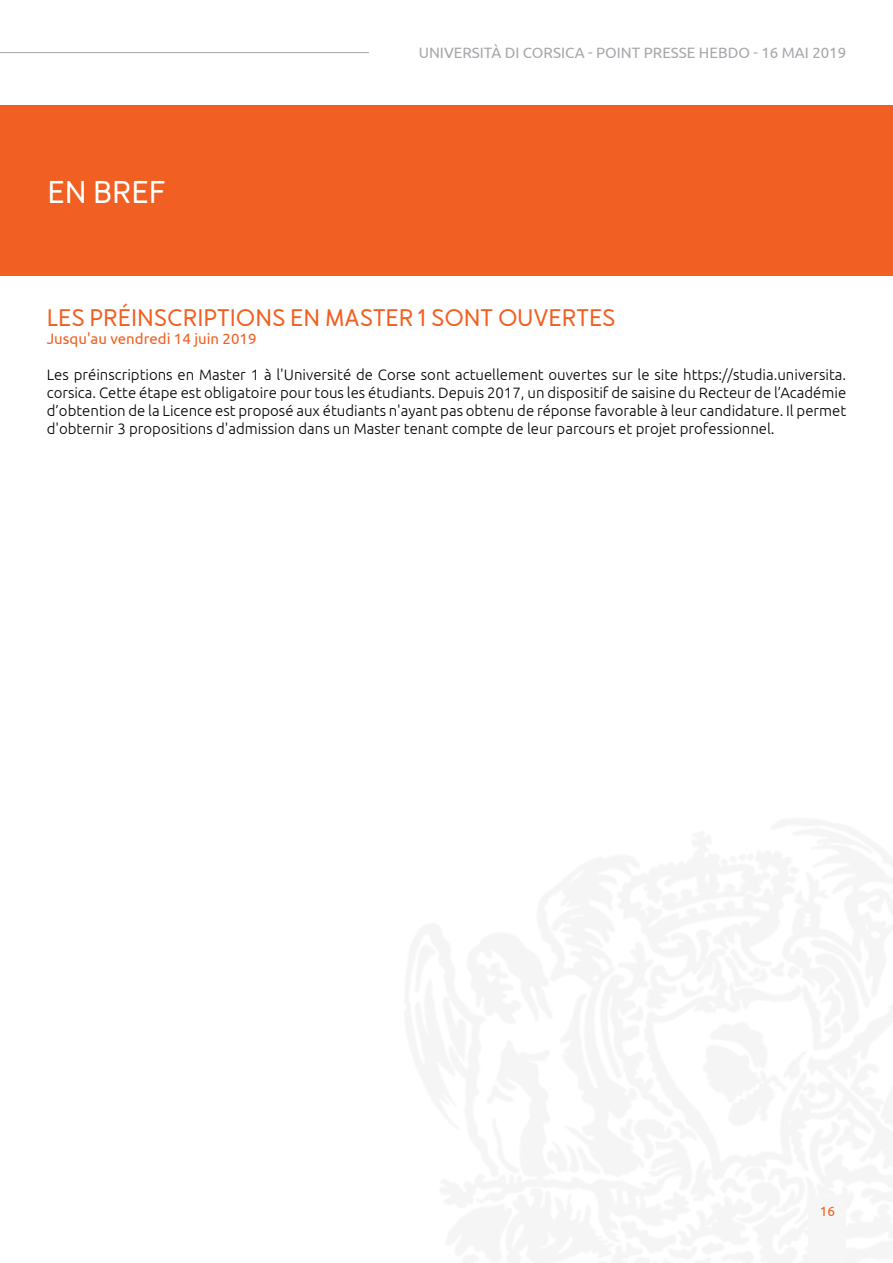
<style>
.page{position:relative;width:893px;height:1263px;background:#fff}
.page>*{position:absolute;margin:0;border:0;box-sizing:border-box;transform-origin:0 0}
.t1{font:700 31.5px "Merlo Round";color:#fff}
.Brève_Titre{font:700 24px "Merlo Round";color:#f16022}
.Brève_Date_et_lieu{font:300 15px/18px "Ubuntu";color:#000;text-align:justify}
.t2{font:15px "Ubuntu";color:#a5a7aa}
.Brève_Date_et_lieu-2{font:15px "Ubuntu";color:#f16022}
.t3{font:13.5px "Ubuntu";color:#f16022}
</style>
<div class="page">
<div style="left:808px;top:1197px;width:38px;height:66px;background:#f6f6f6"></div>
<div style="left:1px;top:105px;width:892px;height:171px;background:#f16022"></div>
<hr style="left:0;top:52px;width:845px;height:1px;background:#a5a7aa">
<div style="left:370px;top:47px;width:476px;height:11px;background:#fff"></div>
<h1 class="t1" style="left:48px;top:173px;width:119px">EN BREF</h1>
<p class="t2" style="left:419px;top:44px;width:429px">UNIVERSITÀ DI CORSICA - POINT PRESSE HEBDO - 16 mai 2019</p>
<p class="Brève_Titre" style="left:47px;top:303px;width:570px">LES PRÉINSCRIPTIONS EN MASTER 1 SONT OUVERTES</p>
<p class="Brève_Date_et_lieu-2" style="left:47px;top:330px;width:211px">Jusqu'au vendredi 14 juin 2019</p>
<p class="Brève_Date_et_lieu" style="left:47px;top:365px;width:801px">Les préinscriptions en Master 1 à l'Université de Corse sont actuellement ouvertes sur le site https://studia.universita. corsica. Cette étape est obligatoire pour tous les étudiants. Depuis 2017, un dispositif de saisine du Recteur de l’Académie d’obtention de la Licence est proposé aux étudiants n'ayant pas obtenu de réponse favorable à leur candidature. Il permet d'obternir 3 propositions d'admission dans un Master tenant compte de leur parcours et projet professionnel.</p>
<p class="t3" style="left:820px;top:1203px;width:17px">16</p>
</div>
